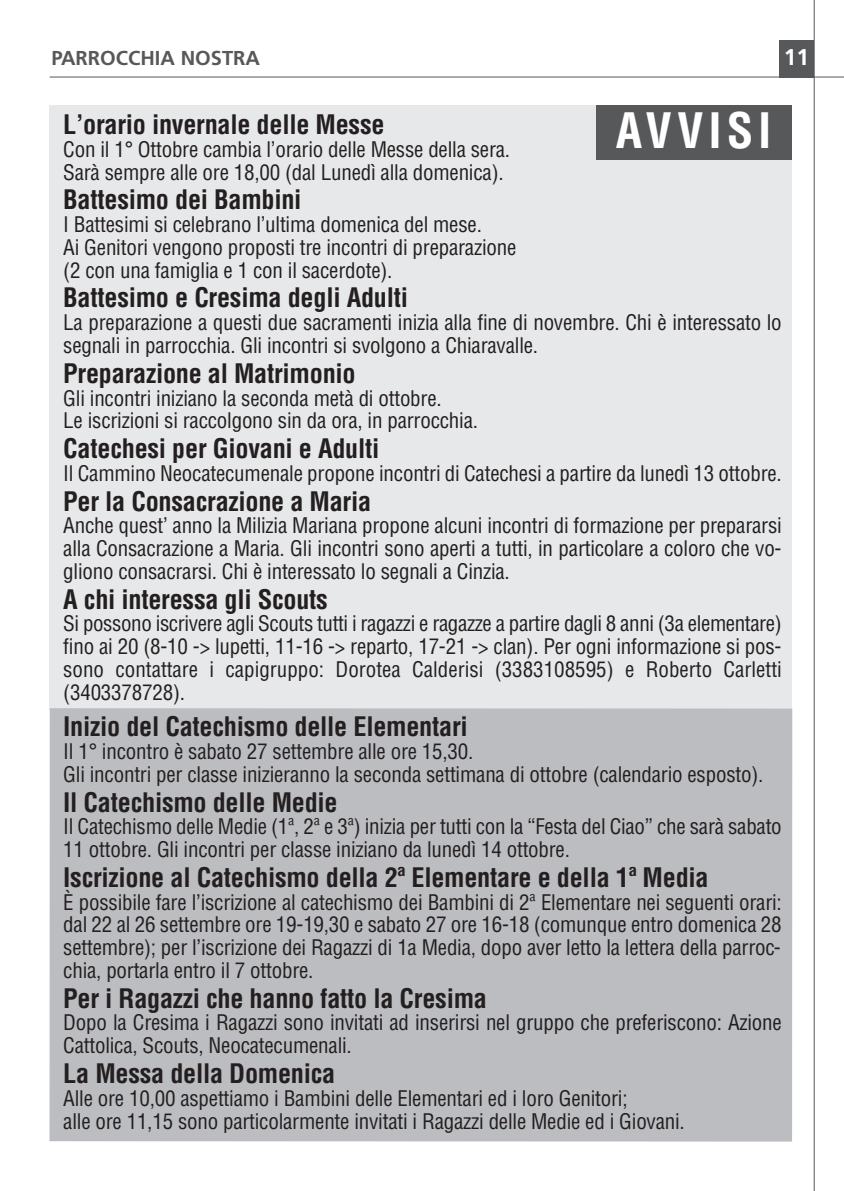
<style>
.page{position:relative;width:844px;height:1191px;background:#fff}
.page>*{position:absolute;margin:0;border:0;box-sizing:border-box;transform-origin:0 0}
.t1{font:700 condensed 47.6px "Helvetica";letter-spacing:.105em;color:#fff}
.t2{font:700 condensed 26.25px "Helvetica";letter-spacing:-.01em;color:#231f20}
.t3{font:700 22.75px "Frutiger";color:#fff}
.t4{font:condensed 21px/22.8px "Helvetica";letter-spacing:-.01em;color:#231f20}
.t5{font:700 20.12px "Frutiger";color:#57585a}
</style>
<div class="page">
<div style="left:50px;top:105px;width:742px;height:605px;background:#e7e8e9"></div>
<div style="left:49px;top:708px;width:743px;height:433px;background:#bcbdc0"></div>
<hr style="left:50px;top:77px;width:793px;height:1px;background:#57585a">
<hr style="left:813px;top:0;width:1px;height:1191px;background:#57585a">
<div style="left:779px;top:40px;width:34px;height:37px;background:#57585a"></div>
<div style="left:596px;top:105px;width:196px;height:55px;background:#57585a"></div>
<p class="t5" style="left:51px;top:50px;width:210px">PARROCCHIA NOSTRA</p>
<p class="t3" style="left:783px;top:48px;width:27px">11</p>
<h1 class="t1" style="left:615px;top:104px;width:157px">AVVISI</h1>
<p class="t2" style="left:63px;top:110px;width:322px">L’orario invernale delle Messe</p>
<p class="t4" style="left:63px;top:138px;width:448px">Con il 1° Ottobre cambia l’orario delle Messe della sera.<br>Sarà sempre alle ore 18,00 (dal Lunedì alla domenica).</p>
<p class="t2" style="left:63px;top:185px;width:240px">Battesimo dei Bambini</p>
<p class="t4" style="left:63px;top:213px;width:454px">I Battesimi si celebrano l’ultima domenica del mese.<br>Ai Genitori vengono proposti tre incontri di preparazione (2 con una famiglia e 1 con il sacerdote).</p>
<p class="t2" style="left:63px;top:283px;width:346px">Battesimo e Cresima degli Adulti</p>
<p class="t4" style="left:63px;top:311px;width:719px">La preparazione a questi due sacramenti inizia alla fine di novembre. Chi è interessato lo segnali in parrocchia. Gli incontri si svolgono a Chiaravalle.</p>
<p class="t2" style="left:63px;top:358px;width:294px">Preparazione al Matrimonio</p>
<p class="t4" style="left:63px;top:387px;width:416px">Gli incontri iniziano la seconda metà di ottobre.<br>Le iscrizioni si raccolgono sin da ora, in parrocchia.</p>
<p class="t2" style="left:63px;top:433px;width:317px">Catechesi per Giovani e Adulti</p>
<p class="t4" style="left:63px;top:462px;width:719px">Il Cammino Neocatecumenale propone incontri di Catechesi a partire da lunedì 13 ottobre.</p>
<p class="t2" style="left:63px;top:486px;width:309px">Per la Consacrazione a Maria</p>
<p class="t4" style="left:63px;top:514px;width:719px;text-align:justify">Anche quest’ anno la Milizia Mariana propone alcuni incontri di formazione per prepararsi alla Consacrazione a Maria. Gli incontri sono aperti a tutti, in particolare a coloro che vo&shy;gliono consacrarsi. Chi è interessato lo segnali a Cinzia.</p>
<p class="t2" style="left:63px;top:584px;width:266px">A chi interessa gli Scouts</p>
<p class="t4" style="left:63px;top:612px;width:719px;text-align:justify">Si possono iscrivere agli Scouts tutti i ragazzi e ragazze a partire dagli 8 anni (3a elementare) fino ai 20 (8-10 -&gt; lupetti, 11-16 -&gt; reparto, 17-21 -&gt; clan). Per ogni informazione si pos&shy;sono contattare i capigruppo: Dorotea Calderisi (3383108595) e Roberto Carletti (3403378728).</p>
<p class="t2" style="left:63px;top:712px;width:406px">Inizio del Catechismo delle Elementari</p>
<p class="t4" style="left:63px;top:740px;width:701px">Il 1° incontro è sabato 27 settembre alle ore 15,30.<br>Gli incontri per classe inizieranno la seconda settimana di ottobre (calendario esposto).</p>
<p class="t2" style="left:63px;top:787px;width:276px">Il Catechismo delle Medie</p>
<p class="t4" style="left:63px;top:815px;width:719px">Il Catechismo delle Medie (1ª, 2ª e 3ª) inizia per tutti con la “Festa del Ciao” che sarà sabato<br>11 ottobre. Gli incontri per classe iniziano da lunedì 14 ottobre.</p>
<p class="t2" style="left:63px;top:862px;width:646px">Iscrizione al Catechismo della 2ª Elementare e della 1ª Media</p>
<p class="t4" style="left:63px;top:891px;width:719px;text-align:justify">È possibile fare l’iscrizione al catechismo dei Bambini di 2ª Elementare nei seguenti orari: dal 22 al 26 settembre ore 19-19,30 e sabato 27 ore 16-18 (comunque entro domenica 28 settembre); per l’iscrizione dei Ragazzi di 1a Media, dopo aver letto la lettera della parroc&shy;chia, portarla entro il 7 ottobre.</p>
<p class="t2" style="left:63px;top:983px;width:425px">Per i Ragazzi che hanno fatto la Cresima</p>
<p class="t4" style="left:63px;top:1011px;width:719px">Dopo la Cresima i Ragazzi sono invitati ad inserirsi nel gruppo che preferiscono: Azione<br>Cattolica, Scouts, Neocatecumenali.</p>
<p class="t2" style="left:63px;top:1058px;width:273px">La Messa della Domenica</p>
<p class="t4" style="left:63px;top:1087px;width:623px">Alle ore 10,00 aspettiamo i Bambini delle Elementari ed i loro Genitori;<br>alle ore 11,15 sono particolarmente invitati i Ragazzi delle Medie ed i Giovani.</p>
</div>
